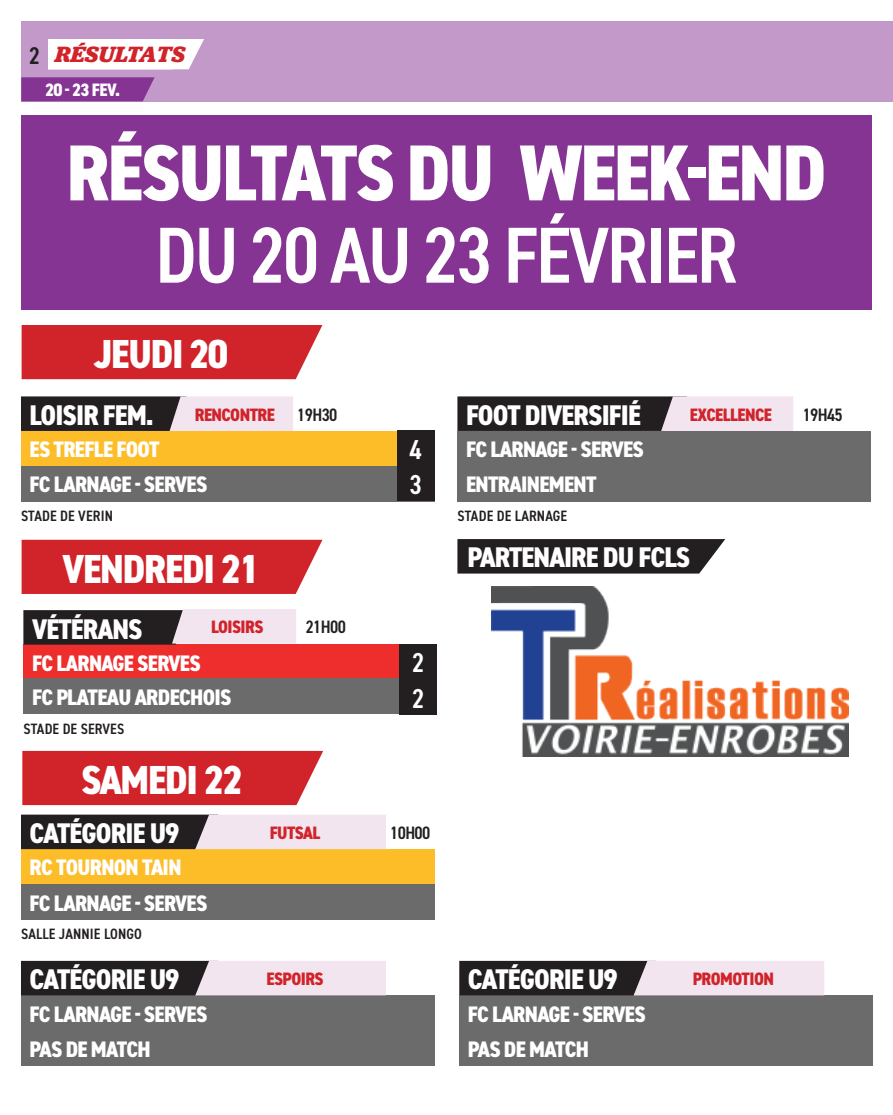
<style>
.page{position:relative;width:893px;height:1115px;background:#fff}
.page>*{position:absolute;margin:0;border:0;box-sizing:border-box;transform-origin:0 0}
.t1{font:800 condensed 79.5px "DIN2014";letter-spacing:-.03em;color:#fff}
.t2{font:600 condensed 79.5px "DIN2014";letter-spacing:-.03em;color:#fff}
.t3{font:800 condensed 40.65px "DIN2014";letter-spacing:-.03em;color:#fff}
.t4{font:800 condensed 28.5px "DIN2014";letter-spacing:-.03em;color:#fff}
.t5{font:600 condensed 27.45px "DIN2014";color:#fff}
.t6{font:italic 700 22.95px "Jubilat";color:#d1232a}
.t7{font:800 condensed 22.5px "DIN2014";letter-spacing:-.03em;color:#fff}
.t8{font:800 condensed 18px "DIN2014";letter-spacing:-.03em;color:#d1232a}
.t9{font:600 condensed 18px "DIN2014";letter-spacing:-.035em;color:#231f20}
.t10{font:800 condensed 18px "DIN2014";color:#fff}
.t11{font:600 condensed 15px "DIN2014";letter-spacing:.01em;color:#231f20}
.s1{font-family:"DIN2014";font-weight:600;font-style:normal;font-stretch:condensed;font-size:24.3px;color:#231f20}
</style>
<div class="page">
<img style="left:492px;top:586px;width:356px;height:171px">
<div style="left:21px;top:21px;width:872px;height:80px;background:#c299c9"></div>
<svg style="left:21px;top:77px;width:134px;height:24px;background:#883a97"></svg>
<div style="left:22px;top:325px;width:300px;height:54px;background:#d1232a"></div>
<div style="left:22px;top:540px;width:300px;height:54px;background:#d1232a"></div>
<div style="left:22px;top:751px;width:301px;height:54px;background:#d1232a"></div>
<div style="left:21px;top:115px;width:851px;height:195px;background:#853494"></div>
<div style="left:21px;top:431px;width:413px;height:35px;background:#fdbd28"></div>
<div style="left:23px;top:644px;width:414px;height:35px;background:#ee2d2d"></div>
<div style="left:459px;top:995px;width:414px;height:35px;background:#6c6b6c"></div>
<div style="left:21px;top:995px;width:413px;height:35px;background:#6c6b6c"></div>
<div style="left:21px;top:849px;width:413px;height:35px;background:#fdbd28"></div>
<div style="left:457px;top:431px;width:414px;height:35px;background:#6c6b6c"></div>
<div style="left:21px;top:466px;width:413px;height:35px;background:#6c6b6c"></div>
<div style="left:23px;top:678px;width:414px;height:36px;background:#6c6b6c"></div>
<div style="left:459px;top:1030px;width:414px;height:35px;background:#6c6b6c"></div>
<div style="left:21px;top:1030px;width:413px;height:35px;background:#6c6b6c"></div>
<div style="left:21px;top:884px;width:413px;height:35px;background:#6c6b6c"></div>
<div style="left:457px;top:466px;width:414px;height:35px;background:#6c6b6c"></div>
<svg style="left:21px;top:396px;width:272px;height:35px;background:#7e767b"></svg>
<svg style="left:23px;top:609px;width:273px;height:35px;background:#81797e"></svg>
<svg style="left:459px;top:960px;width:365px;height:35px;background:#8e858b"></svg>
<svg style="left:21px;top:960px;width:365px;height:35px;background:#8e858b"></svg>
<svg style="left:21px;top:814px;width:365px;height:35px;background:#8d848a"></svg>
<svg style="left:457px;top:396px;width:336px;height:35px;background:#736b70"></svg>
<svg style="left:457px;top:539px;width:268px;height:34px;background:#2d2a2b"></svg>
<div style="left:400px;top:679px;width:37px;height:35px;background:#231f20"></div>
<div style="left:400px;top:644px;width:37px;height:35px;background:#231f20"></div>
<div style="left:397px;top:465px;width:37px;height:36px;background:#231f20"></div>
<div style="left:397px;top:430px;width:37px;height:35px;background:#231f20"></div>
<div style="left:48px;top:39px;width:156px;height:30px;background:#fff"></div>
<p class="t6" style="left:55px;top:39px;width:131px">RÉSULTATS</p>
<p class="t6" style="left:29px;top:39px;width:133px"><span class="s1">2</span> AGENDA</p>
<p class="t10" style="left:45px;top:78px;width:77px">20 - 23 fev.</p>
<h1 class="t1" style="left:66px;top:120px;width:762px">RÉSULTATS DU WEEK-END</h1>
<h1 class="t1" style="left:111px;top:123px;width:673px">AGENDA DU WEEK-END</h1>
<h1 class="t2" style="left:155px;top:202px;width:584px">DU 20 AU 23 FÉVRIER</h1>
<h2 class="t3" style="left:94px;top:327px;width:136px">JEUDI 20</h2>
<p class="t4" style="left:30px;top:396px;width:126px">LOISIR FEM.</p>
<p class="t7" style="left:30px;top:434px;width:131px">ES TREFLE FOOT</p>
<p class="t8" style="left:195px;top:402px;width:82px">RENCONTRE</p>
<p class="t4" style="left:466px;top:396px;width:176px">FOOT DIVERSIFIÉ</p>
<p class="t9" style="left:297px;top:402px;width:42px">19H30</p>
<p class="t8" style="left:690px;top:402px;width:84px">EXCELLENCE</p>
<p class="t5" style="left:410px;top:431px;width:14px">4</p>
<p class="t7" style="left:466px;top:434px;width:179px">FC LARNAGE - SERVES</p>
<p class="t7" style="left:30px;top:469px;width:179px">FC LARNAGE - SERVES</p>
<p class="t11" style="left:21px;top:506px;width:93px">STADE DE VERIN</p>
<h2 class="t3" style="left:63px;top:541px;width:199px">VENDREDI 21</h2>
<p class="t4" style="left:32px;top:609px;width:112px">VÉTÉRANS</p>
<p class="t7" style="left:32px;top:648px;width:170px">FC LARNAGE SERVES</p>
<p class="t8" style="left:211px;top:615px;width:54px">LOISIRS</p>
<p class="t7" style="left:32px;top:682px;width:201px">FC PLATEAU ARDECHOIS</p>
<p class="t11" style="left:23px;top:718px;width:102px">STADE DE SERVES</p>
<h2 class="t3" style="left:81px;top:752px;width:163px">SAMEDI 22</h2>
<p class="t9" style="left:306px;top:615px;width:42px">21H00</p>
<p class="t4" style="left:30px;top:814px;width:151px">CATÉGORIE U9</p>
<p class="t7" style="left:30px;top:852px;width:153px">RC TOURNON TAIN</p>
<p class="t7" style="left:30px;top:888px;width:179px">FC LARNAGE - SERVES</p>
<p class="t11" style="left:21px;top:924px;width:122px">SALLE JANNIE LONGO</p>
<p class="t8" style="left:270px;top:820px;width:52px">FUTSAL</p>
<p class="t5" style="left:410px;top:466px;width:14px">3</p>
<p class="t5" style="left:412px;top:644px;width:14px">2</p>
<p class="t5" style="left:412px;top:680px;width:14px">2</p>
<p class="t7" style="left:466px;top:469px;width:132px">ENTRAINEMENT</p>
<p class="t11" style="left:457px;top:506px;width:111px">STADE DE LARNAGE</p>
<p class="t4" style="left:467px;top:538px;width:224px">PARTENAIRE DU FCLS</p>
<p class="t9" style="left:390px;top:820px;width:42px">10H00</p>
<p class="t4" style="left:30px;top:960px;width:151px">CATÉGORIE U9</p>
<p class="t4" style="left:468px;top:960px;width:151px">CATÉGORIE U9</p>
<p class="t8" style="left:266px;top:967px;width:59px">ESPOIRS</p>
<p class="t8" style="left:693px;top:967px;width:83px">PROMOTION</p>
<p class="t7" style="left:30px;top:999px;width:179px">FC LARNAGE - SERVES</p>
<p class="t7" style="left:468px;top:999px;width:179px">FC LARNAGE - SERVES</p>
<p class="t7" style="left:30px;top:1034px;width:123px">PAS DE MATCH</p>
<p class="t7" style="left:468px;top:1034px;width:123px">PAS DE MATCH</p>
<p class="t9" style="left:803px;top:402px;width:42px">19H45</p>
</div>
